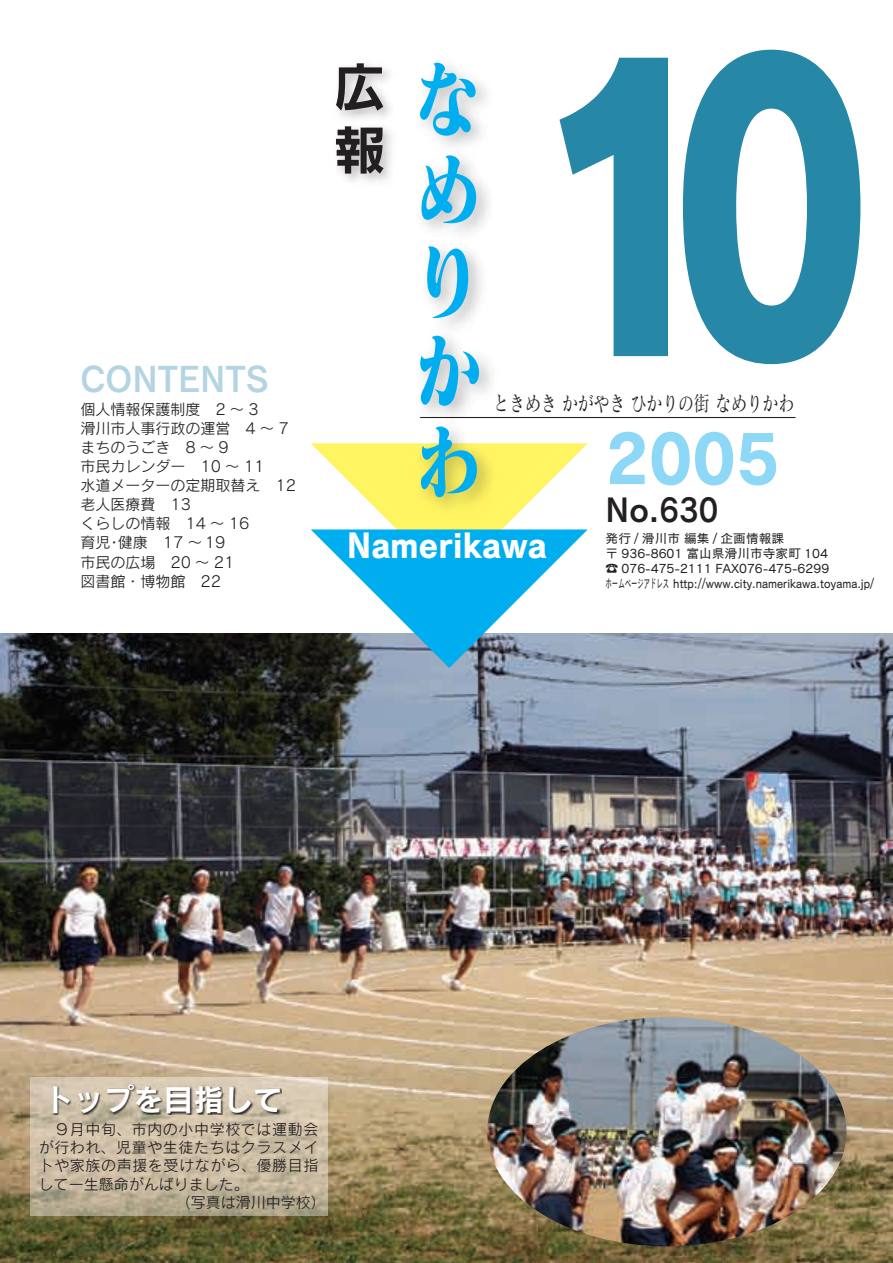
<style>
.page{position:relative;width:893px;height:1263px;background:#fff}
.page>*{position:absolute;margin:0;border:0;box-sizing:border-box;transform-origin:0 0}
.t1{font:382.5px "Rodin Pro EB";color:#2787a6;scale:.76 1}
.t2{font:82.5px/90.8px "Matisse Pro EB";color:#00aeef;scale:.8 1}
.t3{font:69px "Cezanne Pro B";color:#8dd7f7}
.t4{font:52.5px/63px "Rodin Pro B";color:#231f20}
.t5{font:36px "Cezanne Pro DB";color:#b4d4e4}
.t6{font:34.5px "Cezanne Pro B";color:#fff}
.t7{font:33.75px "Cezanne Pro DB";color:#231f20}
.t8{font:30px "Rodin Pro B";color:#fff}
.t9{font:21px "Matisse Pro M";color:#231f20;scale:.75 1}
.t10{font:15px/19.2px "Rodin Pro M";color:#231f20}
.t11{font:15px "Rodin Pro M";letter-spacing:.04em;color:#231f20}
.t12{font:12.75px/14.9px "Cezanne Pro M";color:#231f20}
</style>
<div class="page">
<img style="left:0;top:633px;width:893px;height:630px">
<svg style="left:311px;top:443px;width:277px;height:225px"></svg>
<div style="left:411px;top:52px;width:91px;height:466px;background:#231f20;opacity:.3"></div>
<div style="left:330px;top:57px;width:68px;height:131px;background:#231f20;opacity:.3"></div>
<hr style="left:420px;top:417px;width:375px;height:1px;background:#231f20">
<svg style="left:30px;top:1077px;width:297px;height:139px;background:#c7b9a1"></svg>
<div style="left:53px;top:1085px;width:229px;height:30px;background:#231f20;opacity:.9"></div>
<img style="left:487px;top:1017px;width:359px;height:229px;border-radius:50%">
<h3 class="t5" style="left:80px;top:355px;width:190px">CONTENTS</h3>
<p class="t10" style="left:215px;top:399px;width:45px">2~3</p>
<p class="t10" style="left:80px;top:399px;width:121px">個人情報保護制度</p>
<p class="t10" style="left:80px;top:418px;width:151px;text-align:right">滑川市人事行政の運営<br>8~9</p>
<p class="t10" style="left:80px;top:437px;width:91px">まちのうごき</p>
<p class="t10" style="left:245px;top:418px;width:45px">4~7</p>
<p class="t10" style="left:80px;top:456px;width:106px">市民カレンダー</p>
<p class="t10" style="left:200px;top:456px;width:65px">10~11</p>
<p class="t10" style="left:170px;top:475px;width:91px;text-indent:-90px">水道メーターの定期取替え<br>13</p>
<p class="t10" style="left:80px;top:494px;width:76px">老人医療費</p>
<p class="t10" style="left:163px;top:514px;width:64px;text-indent:-82px">くらしの情報<br>17~19</p>
<p class="t10" style="left:185px;top:514px;width:65px">14~16</p>
<p class="t10" style="left:80px;top:533px;width:69px">育児･健康</p>
<p class="t10" style="left:80px;top:552px;width:76px">市民の広場</p>
<p class="t10" style="left:170px;top:552px;width:65px">20~21</p>
<p class="t10" style="left:80px;top:571px;width:106px">図書館・博物館</p>
<p class="t10" style="left:200px;top:571px;width:22px">22</p>
<p class="t10" style="left:275px;top:475px;width:22px">12</p>
<h3 class="t4" style="left:333px;top:53px;width:52px">広報</h3>
<h2 class="t2" style="left:415px;top:51px;width:82px">なめりかわ</h2>
<h1 class="t1" style="left:527px;top:-53px;width:456px">10</h1>
<h3 class="t9" style="left:494px;top:390px;width:402px">ときめきかがやきひかりの街なめりかわ</h3>
<h3 class="t3" style="left:606px;top:415px;width:175px">2005</h3>
<h3 class="t7" style="left:606px;top:488px;width:114px">No.630</h3>
<h3 class="t6" style="left:347px;top:524px;width:202px">Namerikawa</h3>
<p class="t12" style="left:606px;top:531px;width:270px">発行 / 滑川市編集 / 企画情報課<br>〒 936-8601 富山県滑川市寺家町 104<br>☎ 076-475-2111 FAX076-475-6299<br>ホームページアドレス http://www.city.namerikawa.toyama j p. /</p>
<h3 class="t8" style="left:43px;top:1080px;width:242px">トップを目指して</h3>
<p class="t11" style="left:39px;top:1120px;width:281px">　９月中旬、市内の小中学校では運動会</p>
<p class="t11" style="left:39px;top:1138px;width:281px">が行われ、児童や生徒たちはクラスメイ</p>
<p class="t11" style="left:39px;top:1156px;width:281px">トや家族の声援を受けながら、優勝目指</p>
<p class="t10" style="left:39px;top:1174px;width:212px">して一生懸命がんばりました。</p>
<p class="t10" style="left:176px;top:1192px;width:152px">（写真は滑川中学校(</p>
</div>
